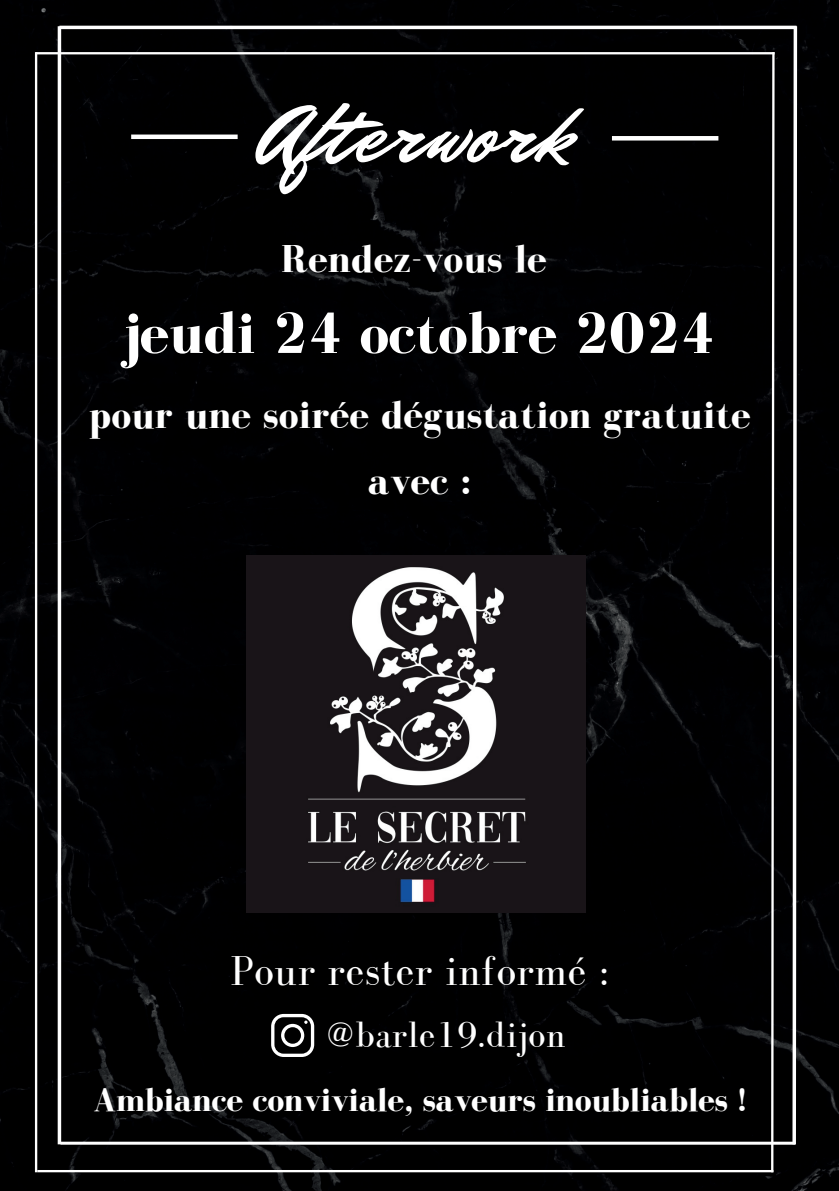
<style>
.page{position:relative;width:839px;height:1191px;background:#fff}
.page>*{position:absolute;margin:0;border:0;box-sizing:border-box;transform-origin:0 0}
.t1{font:86.4px "Mr Dafoe";letter-spacing:.03em;color:#fff}
.t2{font:700 60px "Bodoni FLF";color:#fff}
.t3{font:43.2px "Bodoni FLF";letter-spacing:.01em;color:#fff}
.t4{font:700 40px/65.6px "Bodoni FLF";letter-spacing:.01em;color:#fff;text-align:center}
.t5{font:37.8px "Bodoni FLF";letter-spacing:.01em;color:#fff}
.t6{font:700 34px "Bodoni FLF";color:#fff}
</style>
<div class="page">
<div style="left:0;top:0;width:838px;height:1191px;background:#000001"></div>
<hr style="left:37px;top:1170px;width:736px;height:2px;background:#fff">
<hr style="left:35px;top:52px;width:2px;height:1120px;background:#fff">
<svg style="left:769px;top:50px;width:6px;height:1125px"></svg>
<hr style="left:36px;top:52px;width:738px;height:2px;background:#fff">
<hr style="left:58px;top:26px;width:3px;height:1118px;background:#fff">
<hr style="left:59px;top:26px;width:737px;height:3px;background:#fff">
<hr style="left:61px;top:1142px;width:734px;height:3px;background:#fff">
<hr style="left:131px;top:135px;width:107px;height:4px;background:#fff">
<div style="left:612px;top:136px;width:106px;height:5px;background:#fff"></div>
<svg style="left:271px;top:1014px;width:43px;height:43px"></svg>
<svg style="left:790px;top:23px;width:12px;height:1125px"></svg>
<img style="left:247px;top:555px;width:339px;height:357px">
<h1 class="t1" style="left:260px;top:76px;width:314px">Afterwork</h1>
<p class="t4" style="left:281px;top:227px;width:267px">Rendez-vous le</p>
<h2 class="t2" style="left:124px;top:300px;width:593px">jeudi 24 octobre 2024</h2>
<p class="t4" style="left:89px;top:384px;width:663px">pour une soirée dégustation gratuite avec :</p>
<p class="t3" style="left:230px;top:948px;width:380px">Pour rester informé :</p>
<p class="t5" style="left:327px;top:1014px;width:240px">@barle19.dijon</p>
<p class="t6" style="left:93px;top:1081px;width:654px">Ambiance conviviale, saveurs inoubliables !</p>
</div>
